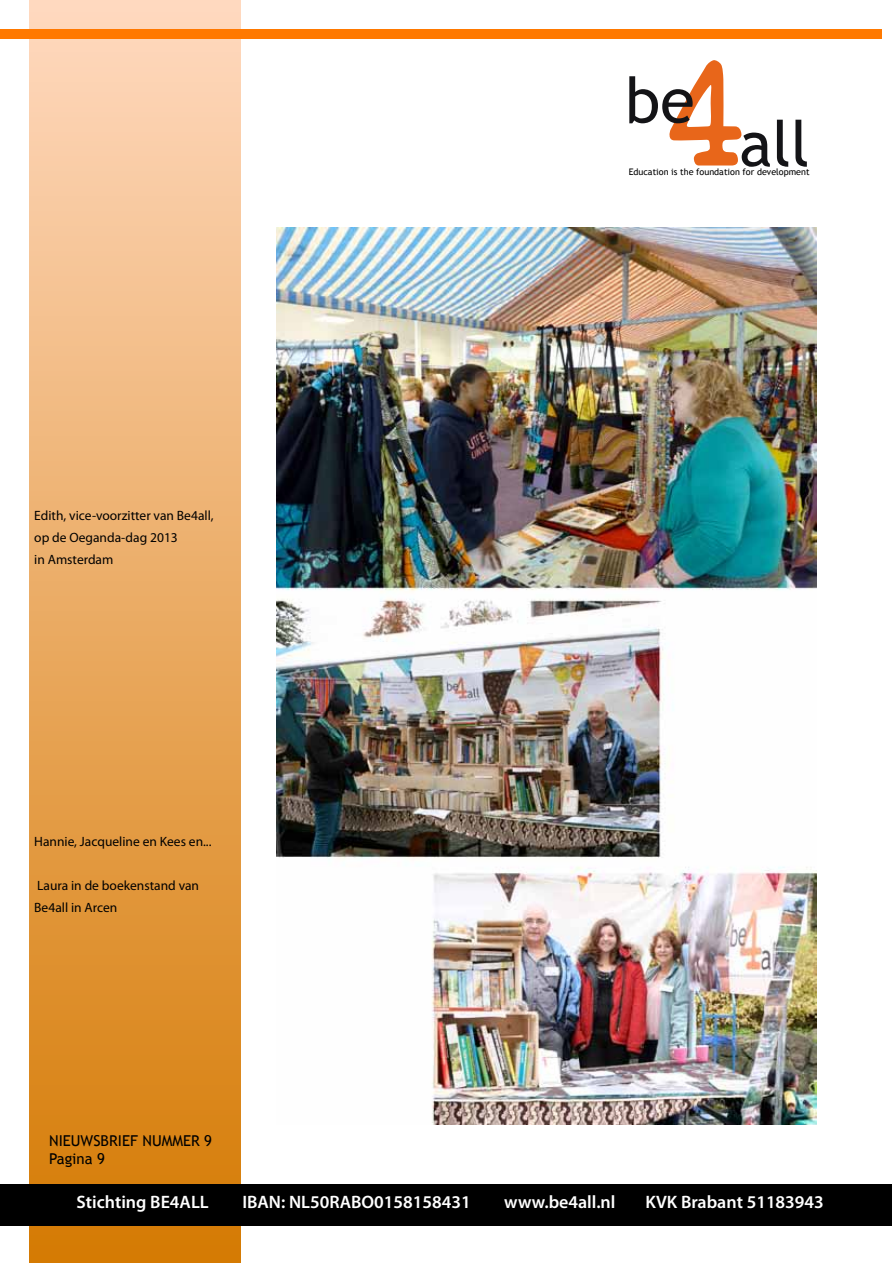
<style>
.page{position:relative;width:893px;height:1263px;background:#fff}
.page>*{position:absolute;margin:0;border:0;box-sizing:border-box;transform-origin:0 0}
.t1{font:63px "Trebuchet MS";color:#141417}
.t2{font:600 18px "Myriad Pro";color:#fff}
.t3{font:15px/18px "Trebuchet MS";color:#000}
.t4{font:13.5px/21.8px "Myriad Pro";color:#000}
.t5{font:9px "Trebuchet MS";color:#000}
</style>
<div class="page">
<div style="left:30px;top:0;width:211px;height:1263px;background:linear-gradient(to bottom,#ffdac0,#d37902)"></div>
<div style="left:0;top:1185px;width:891px;height:41px;background:#000"></div>
<div style="left:0;top:29px;width:881px;height:10px;background:#ff7900"></div>
<svg style="left:669px;top:60px;width:73px;height:105px"></svg>
<img style="left:276px;top:227px;width:540px;height:897px">
<p class="t4" style="left:34px;top:504px;width:181px">Edith, vice-voorzitter van Be4all, op de Oeganda-dag 2013<br>in Amsterdam</p>
<p class="t4" style="left:34px;top:831px;width:179px">Hannie, Jacqueline en Kees en...</p>
<p class="t4" style="left:34px;top:874px;width:166px">Laura in de boekenstand van<br>Be4all in Arcen</p>
<p class="t3" style="left:49px;top:1132px;width:165px">NIEUWSBRIEF NUMMER 9<br>Pagina 9</p>
<h1 class="t1" style="left:625px;top:63px;width:71px">be</h1>
<h1 class="t1" style="left:739px;top:107px;width:72px">all</h1>
<p class="t5" style="left:629px;top:166px;width:182px">Education is the foundation for development</p>
<h2 class="t2" style="left:77px;top:1190px;width:134px">Stichting BE4ALL</h2>
<h2 class="t2" style="left:242px;top:1190px;width:230px">IBAN: NL50RABO0158158431</h2>
<h2 class="t2" style="left:504px;top:1190px;width:113px">www.be4all.nl</h2>
<h2 class="t2" style="left:645px;top:1190px;width:180px">KVK Brabant 51183943</h2>
</div>
